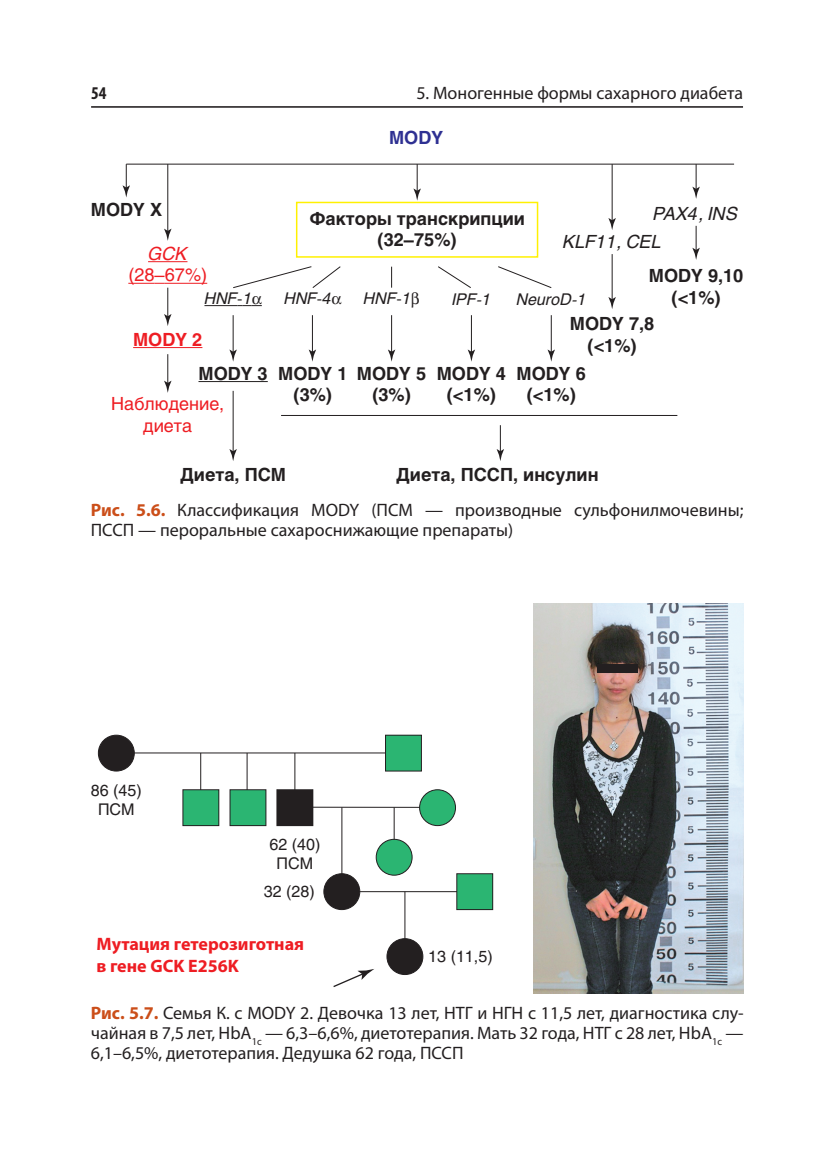
<style>
.page{position:relative;width:823px;height:1168px;background:#fff}
.page>*{position:absolute;margin:0;border:0;box-sizing:border-box;transform-origin:0 0}
.t1{font:18px/20px "Myriad Pro";color:#231f20}
.t2{font:700 18px/21.6px "Helios";color:#231f20;text-align:center}
.t3{font:700 18px/21.6px "Myriad Pro";color:#ee1d23}
.t4{font:18px/21.6px "Helios";color:#ee1d23;text-align:center}
.t5{font:italic 18px "Helios";color:#231f20}
.t6{font:700 18px "Helios";color:#ee1d23}
.t7{font:700 18px "Helios";color:#2e3092}
.t8{font:italic 18px "Helios";color:#ee1d23}
.t9{font:700 condensed 18px "Myriad Pro";color:#231f20}
.t10{font:16px/19.2px "Helios";color:#231f20;text-align:center}
.t11{font:italic 16px "Helios";color:#231f20}
.s1{font-style:normal}
.s2{font-weight:700;color:#cb4e19}
</style>
<div class="page">
<hr style="left:91px;top:107px;width:651px;height:1px;background:#231f20">
<hr style="left:91px;top:106px;width:651px;height:1px;background:#231f20">
<div style="left:296px;top:202px;width:242px;height:56px;border:2px solid #fff101"></div>
<hr style="left:198px;top:381px;width:69px;height:1px;background:#231f20">
<hr style="left:148px;top:261px;width:39px;height:1px;background:#ee1d23">
<svg style="left:128px;top:283px;width:37px;height:1px"></svg>
<hr style="left:165px;top:283px;width:42px;height:1px;background:#ee1d23">
<hr style="left:133px;top:347px;width:69px;height:1px;background:#ee1d23">
<hr style="left:204px;top:305px;width:33px;height:1px;background:#231f20">
<hr style="left:281px;top:415px;width:396px;height:1px;background:#231f20">
<svg style="left:496px;top:425px;width:7px;height:36px"></svg>
<svg style="left:233px;top:266px;width:108px;height:22px"></svg>
<svg style="left:391px;top:267px;width:1px;height:21px"></svg>
<svg style="left:438px;top:266px;width:33px;height:22px"></svg>
<svg style="left:498px;top:266px;width:54px;height:22px"></svg>
<hr style="left:232px;top:315px;width:1px;height:38px;background:#231f20">
<svg style="left:229px;top:350px;width:8px;height:12px"></svg>
<hr style="left:312px;top:315px;width:1px;height:38px;background:#231f20">
<svg style="left:309px;top:350px;width:7px;height:12px"></svg>
<hr style="left:391px;top:315px;width:1px;height:38px;background:#231f20">
<svg style="left:388px;top:350px;width:7px;height:12px"></svg>
<hr style="left:470px;top:315px;width:1px;height:38px;background:#231f20">
<svg style="left:468px;top:350px;width:7px;height:12px"></svg>
<hr style="left:550px;top:315px;width:1px;height:38px;background:#231f20">
<svg style="left:547px;top:350px;width:7px;height:12px"></svg>
<hr style="left:232px;top:391px;width:1px;height:62px;background:#231f20">
<svg style="left:229px;top:449px;width:8px;height:12px"></svg>
<hr style="left:167px;top:288px;width:1px;height:30px;background:#231f20">
<svg style="left:164px;top:314px;width:7px;height:12px"></svg>
<hr style="left:167px;top:354px;width:1px;height:31px;background:#231f20">
<svg style="left:164px;top:381px;width:7px;height:12px"></svg>
<hr style="left:611px;top:164px;width:1px;height:58px;background:#231f20">
<svg style="left:608px;top:218px;width:7px;height:12px"></svg>
<hr style="left:611px;top:254px;width:1px;height:47px;background:#231f20">
<svg style="left:608px;top:297px;width:7px;height:12px"></svg>
<svg style="left:692px;top:165px;width:7px;height:34px"></svg>
<svg style="left:692px;top:226px;width:7px;height:34px"></svg>
<svg style="left:413px;top:165px;width:7px;height:36px"></svg>
<hr style="left:126px;top:164px;width:607px;height:1px;background:#231f20">
<hr style="left:167px;top:164px;width:1px;height:69px;background:#231f20">
<svg style="left:164px;top:229px;width:7px;height:12px"></svg>
<svg style="left:122px;top:164px;width:8px;height:33px"></svg>
<div style="left:277px;top:790px;width:35px;height:36px;background:#231f20"></div>
<div style="left:276px;top:789px;width:37px;height:37px;border:1px solid #231f20"></div>
<div style="left:98px;top:735px;width:36px;height:36px;background:#231f20;border-radius:50%"></div>
<div style="left:98px;top:735px;width:37px;height:36px;border:1px solid #231f20;border-radius:50%"></div>
<div style="left:387px;top:939px;width:35px;height:35px;background:#231f20;border-radius:50%"></div>
<div style="left:386px;top:938px;width:37px;height:37px;border:1px solid #231f20;border-radius:50%"></div>
<div style="left:324px;top:874px;width:35px;height:36px;background:#231f20;border-radius:50%"></div>
<div style="left:323px;top:873px;width:37px;height:37px;border:1px solid #231f20;border-radius:50%"></div>
<hr style="left:121px;top:752px;width:271px;height:1px;background:#231f20">
<hr style="left:200px;top:753px;width:1px;height:49px;background:#231f20">
<hr style="left:246px;top:753px;width:1px;height:45px;background:#231f20">
<hr style="left:294px;top:753px;width:1px;height:47px;background:#231f20">
<hr style="left:308px;top:807px;width:123px;height:1px;background:#231f20">
<hr style="left:351px;top:891px;width:120px;height:1px;background:#231f20">
<hr style="left:341px;top:807px;width:1px;height:74px;background:#231f20">
<hr style="left:393px;top:807px;width:1px;height:46px;background:#231f20">
<hr style="left:404px;top:892px;width:1px;height:60px;background:#231f20">
<div style="left:183px;top:790px;width:36px;height:36px;background:#2bb572"></div>
<div style="left:182px;top:789px;width:37px;height:37px;border:1px solid #231f20"></div>
<div style="left:230px;top:790px;width:36px;height:36px;background:#2bb572"></div>
<div style="left:229px;top:789px;width:37px;height:37px;border:1px solid #231f20"></div>
<div style="left:385px;top:735px;width:36px;height:36px;background:#2bb572"></div>
<div style="left:385px;top:735px;width:36px;height:36px;border:1px solid #231f20"></div>
<div style="left:456px;top:874px;width:36px;height:36px;background:#2bb572"></div>
<div style="left:456px;top:873px;width:37px;height:37px;border:1px solid #231f20"></div>
<div style="left:419px;top:790px;width:36px;height:36px;background:#2bb572;border-radius:50%"></div>
<div style="left:419px;top:789px;width:36px;height:37px;border:1px solid #231f20;border-radius:50%"></div>
<div style="left:376px;top:839px;width:36px;height:36px;background:#2bb572;border-radius:50%"></div>
<div style="left:375px;top:839px;width:37px;height:37px;border:1px solid #231f20;border-radius:50%"></div>
<svg style="left:333px;top:969px;width:41px;height:18px"></svg>
<img style="left:533px;top:603px;width:210px;height:390px">
<div style="left:596px;top:664px;width:41px;height:9px;background:#231f20"></div>
<svg style="left:237px;top:305px;width:25px;height:1px"></svg>
<p class="t9" style="left:91px;top:87px;width:17px">54</p>
<p class="t1" style="left:416px;top:84px;width:328px">5. Моногенные формы сахарного диабета</p>
<p class="t7" style="left:389px;top:131px;width:56px">MODY</p>
<p class="t2" style="left:91px;top:200px;width:73px">MODY X</p>
<p class="t8" style="left:148px;top:247px;width:41px">GCK</p>
<p class="t4" style="left:128px;top:266px;width:80px">(28–67%)</p>
<p class="t5" style="left:652px;top:206px;width:86px">PAX4, INS</p>
<p class="t2" style="left:309px;top:209px;width:217px">Факторы транскрипции (32–75%)</p>
<p class="t5" style="left:562px;top:235px;width:100px">KLF11, CEL</p>
<p class="t2" style="left:648px;top:267px;width:96px">MODY 9,10 (&lt;1%)</p>
<p class="t11" style="left:204px;top:292px;width:49px">HNF<span class="s1">-</span>1</p>
<p class="t11" style="left:284px;top:292px;width:49px">HNF<span class="s1">-</span>4</p>
<p class="t11" style="left:363px;top:292px;width:49px">HNF<span class="s1">-</span>1</p>
<p class="t11" style="left:452px;top:293px;width:40px">IPF-1</p>
<p class="t11" style="left:516px;top:293px;width:71px">NeuroD-1</p>
<p class="t6" style="left:133px;top:332px;width:71px">MODY 2</p>
<p class="t2" style="left:569px;top:314px;width:86px">MODY 7,8 (&lt;1%)</p>
<p class="t2" style="left:293px;top:364px;width:55px;text-align:left;text-indent:-95px">MODY 3 MODY 1 (3%)</p>
<p class="t2" style="left:357px;top:364px;width:71px">MODY 5 (3%)</p>
<p class="t2" style="left:436px;top:364px;width:71px">MODY 4 (&lt;1%)</p>
<p class="t2" style="left:516px;top:364px;width:71px">MODY 6 (&lt;1%)</p>
<p class="t4" style="left:111px;top:394px;width:114px">Наблюдение, диета</p>
<p class="t2" style="left:180px;top:465px;width:107px">Диета, ПСМ</p>
<p class="t2" style="left:396px;top:465px;width:204px">Диета, ПCСП, инсулин</p>
<p class="t1" style="left:91px;top:502px;width:653px"><span class="s2">Рис. 5.6.</span> Классификация MODY (ПСМ — производные сульфонилмочевины;<br>ПССП — пероральные сахароснижающие препараты)</p>
<p class="t10" style="left:91px;top:782px;width:52px">86 (45)<br>ПСМ</p>
<p class="t10" style="left:269px;top:836px;width:52px">62 (40)<br>ПСМ</p>
<p class="t10" style="left:264px;top:883px;width:52px">32 (28)</p>
<p class="t3" style="left:96px;top:935px;width:209px">Мутация гетерозиготная в гене GCK E256K</p>
<p class="t10" style="left:428px;top:948px;width:66px">13 (11,5)</p>
<p class="t1" style="left:91px;top:1004px;width:654px;text-align:justify"><span class="s2">Рис. 5.7.</span> Семья К. с MODY 2. Девочка 13 лет, НТГ и НГН с 11,5 лет, диагностика слу&shy;чайная в 7,5 лет, HbA<sub>1c</sub> — 6,3–6,6%, диетотерапия. Мать 32 года, НТГ с 28 лет, HbA<sub>1c</sub> — 6,1–6,5%, диетотерапия. Дедушка 62 года, ПССП</p>
</div>
